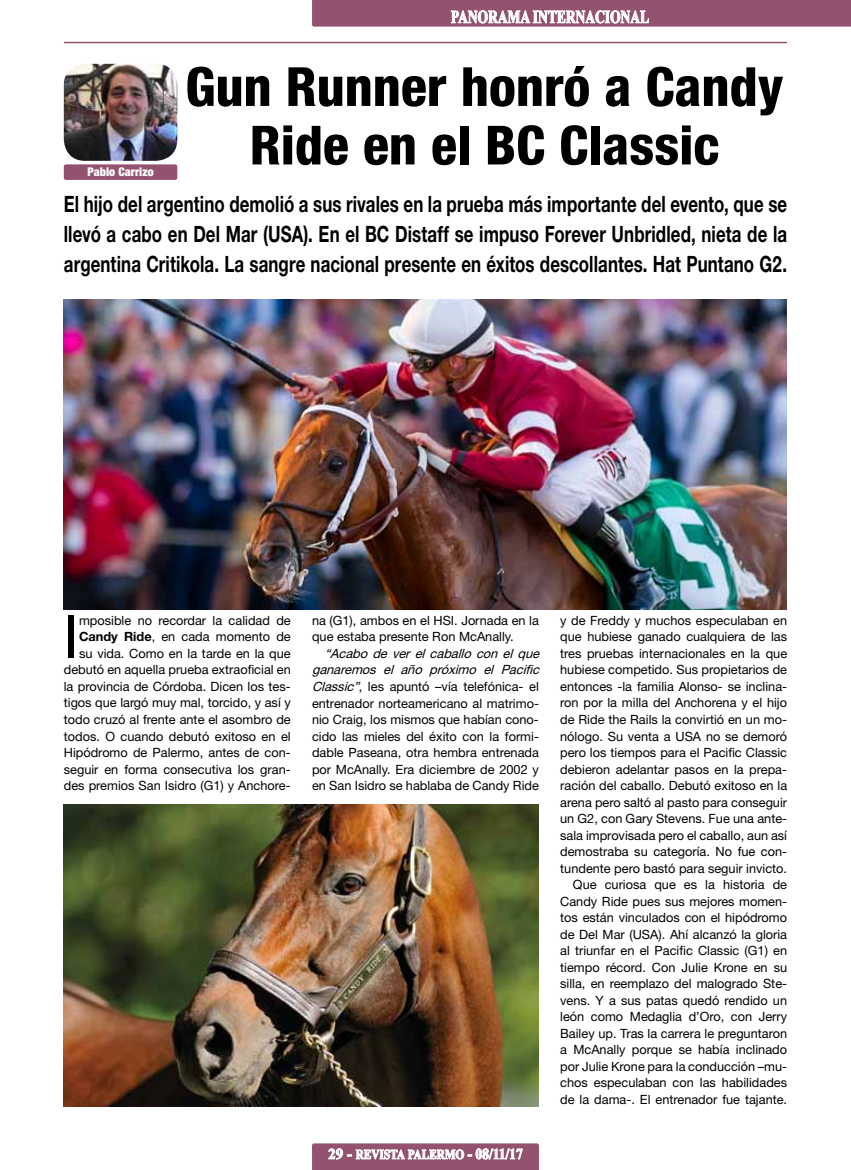
<style>
.page{position:relative;width:851px;height:1170px;background:#fff}
.page>*{position:absolute;margin:0;border:0;box-sizing:border-box;transform-origin:0 0}
.t1{font:58.95px "Helvetica Neue LT Std";color:#000}
.t2{font:800 condensed 54px/58.5px "Helvetica Neue LT Std";color:#000;text-align:center}
.t3{font:700 22.5px/30px "Helvetica Neue LT Std";letter-spacing:.005em;color:#000;text-align:justify;scale:.75 1}
.t4{font:700 18px "Times New Roman";color:#fff;scale:.75 1}
.t5{font:700 13.5px "Times New Roman";color:#fff;scale:.83 1}
.t6{font:12.75px/16.5px "Helvetica Neue LT Std";color:#000;text-align:right}
.t7{font:900 condensed 12px "Helvetica Neue LT Std";color:#fff}
.s1{font-weight:700}
.s2{font-style:italic}
.s3{font-size:15px}
</style>
<div class="page">
<hr style="left:65px;top:42px;width:721px;height:1px;background:#935370">
<svg style="left:312px;top:1143px;width:227px;height:26px;background:#a67289"></svg>
<svg style="left:312px;top:0;width:538px;height:27px;background:#9d637d"></svg>
<img style="left:64px;top:64px;width:113px;height:97px">
<div style="left:64px;top:164px;width:113px;height:16px;background:#935370;border-radius:2px"></div>
<img style="left:64px;top:804px;width:475px;height:302px">
<img style="left:64px;top:300px;width:722px;height:309px">
<h3 class="t4" style="left:451px;top:4px;width:266px">PANORAMA INTERNACIONAL</h3>
<p class="t7" style="left:87px;top:164px;width:68px">Pablo Carrizo</p>
<h2 class="t2" style="left:185px;top:57px;width:599px">Gun Runner honró a Candy<br>Ride en el BC Classic</h2>
<p class="t3" style="left:64px;top:188px;width:965px">El hijo del argentino demolió a sus rivales en la prueba más importante del evento, que se llevó a cabo en Del Mar (USA). En el BC Distaff se impuso Forever Unbridled, nieta de la argentina Critikola. La sangre nacional presente en éxitos descollantes. Hat Puntano G2.</p>
<p class="t6" style="left:64px;top:612px;width:228px">mposible no recordar la calidad de <span class="s1">Candy Ride</span>, en cada momento de su vida. Como en la tarde en la que debutó en aquella prueba extraoficial en la provincia de Córdoba. Dicen los tes&shy;tigos que largó muy mal, torcido, y así y todo cruzó al frente ante el asombro de todos. O cuando debutó exitoso en el Hipódromo de Palermo, antes de con&shy;seguir en forma consecutiva los gran&shy;des premios San Isidro (G1) y Anchore-</p>
<p class="t6" style="left:312px;top:612px;width:228px;text-align:left">na (G1), ambos en el HSI. Jornada en la que estaba presente Ron McAnally.</p>
<h1 class="t1" style="left:64px;top:601px;width:17px">I</h1>
<p class="t6" style="left:312px;top:645px;width:232px;text-align:left;text-indent:13px"><span class="s2">“Acabo de ver el caballo con el que ganaremos el año próximo el Pacific Classic”</span>, les apuntó –vía telefónica- el entrenador norteamericano al matrimo&shy;nio Craig, los mismos que habían cono&shy;cido las mieles del éxito con la formi&shy;dable Paseana, otra hembra entrenada por McAnally. Era diciembre de 2002 y en San Isidro se hablaba de Candy Ride</p>
<p class="t5" style="left:328px;top:1144px;width:236px"><span class="s3">29 -</span> REVISTA PALERMO <span class="s3">- 08/11/17</span></p>
<p class="t6" style="left:560px;top:612px;width:228px">y de Freddy y muchos especulaban en que hubiese ganado cualquiera de las tres pruebas internacionales en la que hubiese competido. Sus propietarios de entonces -la familia Alonso- se inclina&shy;ron por la milla del Anchorena y el hijo de Ride the Rails la convirtió en un mo&shy;nólogo. Su venta a USA no se demoró pero los tiempos para el Pacific Classic debieron adelantar pasos en la prepa&shy;ración del caballo. Debutó exitoso en la arena pero saltó al pasto para conseguir un G2, con Gary Stevens. Fue una ante&shy;sala improvisada pero el caballo, aun así demostraba su categoría. No fue con&shy;tundente pero bastó para seguir invicto.<br>Que curiosa que es la historia de Candy Ride pues sus mejores momen&shy;tos están vinculados con el hipódromo de Del Mar (USA). Ahí alcanzó la gloria al triunfar en el Pacific Classic (G1) en tiempo récord. Con Julie Krone en su silla, en reemplazo del malogrado Ste&shy;vens. Y a sus patas quedó rendido un león como Medaglia d’Oro, con Jerry Bailey up. Tras la carrera le preguntaron a McAnally porque se había inclinado por Julie Krone para la conducción –mu&shy;chos especulaban con las habilidades de la dama-. El entrenador fue tajante.</p>
</div>
